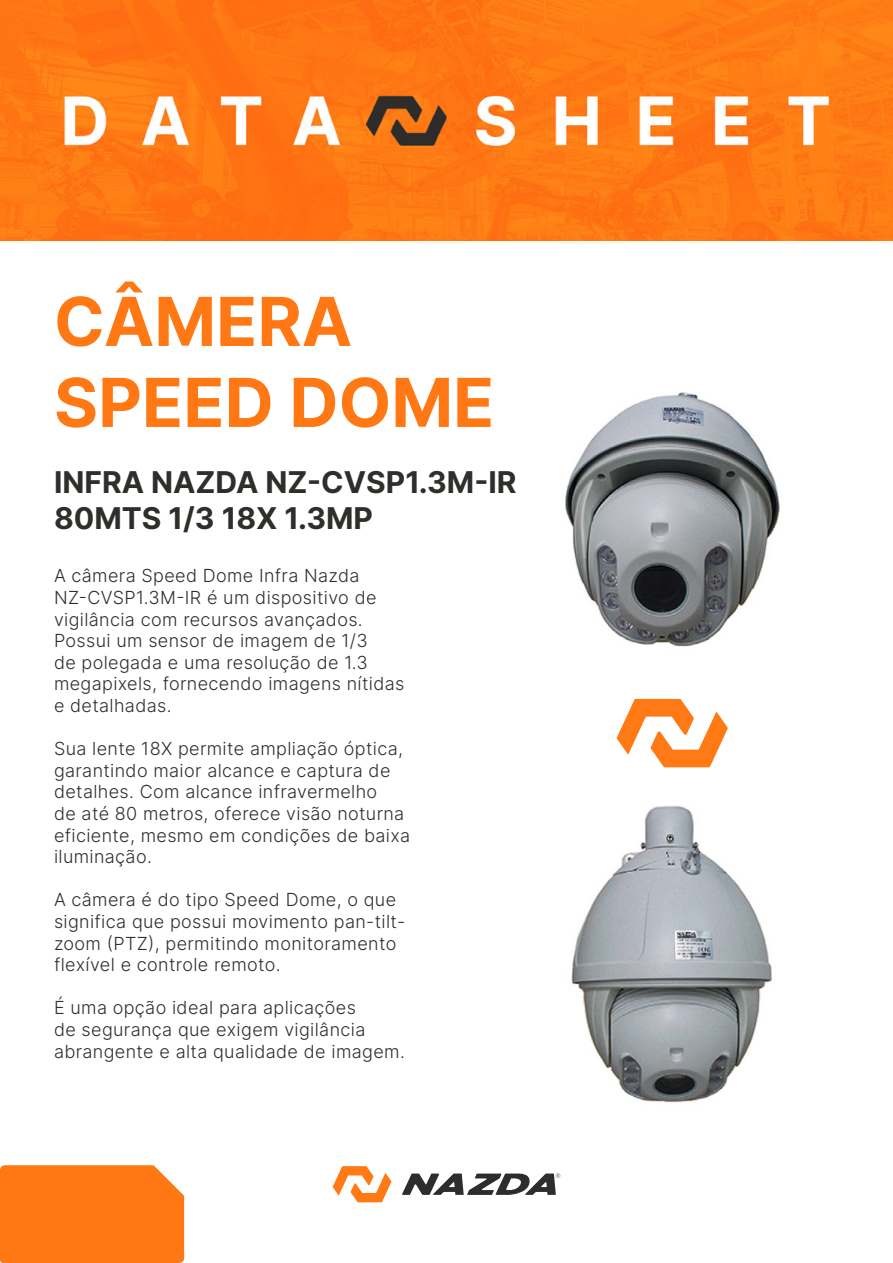
<style>
.page{position:relative;width:893px;height:1263px;background:#fff}
.page>*{position:absolute;margin:0;border:0;box-sizing:border-box;transform-origin:0 0}
.t1{font:700 67.5px/81px "Inter";color:#ff7814}
.t2{font:700 30px/36px "Inter";color:#2e2e2b}
.t3{font:300 18px/21.6px "Inter";letter-spacing:.02em;color:#2e2e2b}
</style>
<div class="page">
<img style="left:0;top:0;width:893px;height:241px">
<svg style="left:333px;top:1166px;width:58px;height:36px"></svg>
<svg style="left:402px;top:1173px;width:158px;height:22px"></svg>
<div style="left:0;top:1165px;width:184px;height:98px;background:#ff7814"></div>
<img style="left:565px;top:392px;width:215px;height:255px">
<img style="left:571px;top:806px;width:201px;height:297px">
<svg style="left:617px;top:699px;width:111px;height:68px"></svg>
<h1 class="t1" style="left:54px;top:279px;width:442px">CÂMERA<br>SPEED DOME</h1>
<h2 class="t2" style="left:54px;top:463px;width:464px">INFRA NAZDA NZ-CVSP1.3M-IR<br>80MTS 1/3 18X 1.3MP</h2>
<p class="t3" style="left:54px;top:565px;width:352px">A câmera Speed Dome Infra Nazda<br>NZ-CVSP1.3M-IR é um dispositivo de vigilância com recursos avançados.<br>Possui um sensor de imagem de 1/3<br>de polegada e uma resolução de 1.3 megapixels, fornecendo imagens nítidas e detalhadas.</p>
<p class="t3" style="left:54px;top:737px;width:358px">Sua lente 18X permite ampliação óptica, garantindo maior alcance e captura de detalhes. Com alcance infravermelho<br>de até 80 metros, oferece visão noturna eficiente, mesmo em condições de baixa iluminação.</p>
<p class="t3" style="left:54px;top:889px;width:353px">A câmera é do tipo Speed Dome, o que significa que possui movimento pan-tilt&shy;zoom (PTZ), permitindo monitoramento flexível e controle remoto.</p>
<p class="t3" style="left:54px;top:997px;width:352px">É uma opção ideal para aplicações<br>de segurança que exigem vigilância abrangente e alta qualidade de imagem.</p>
</div>
